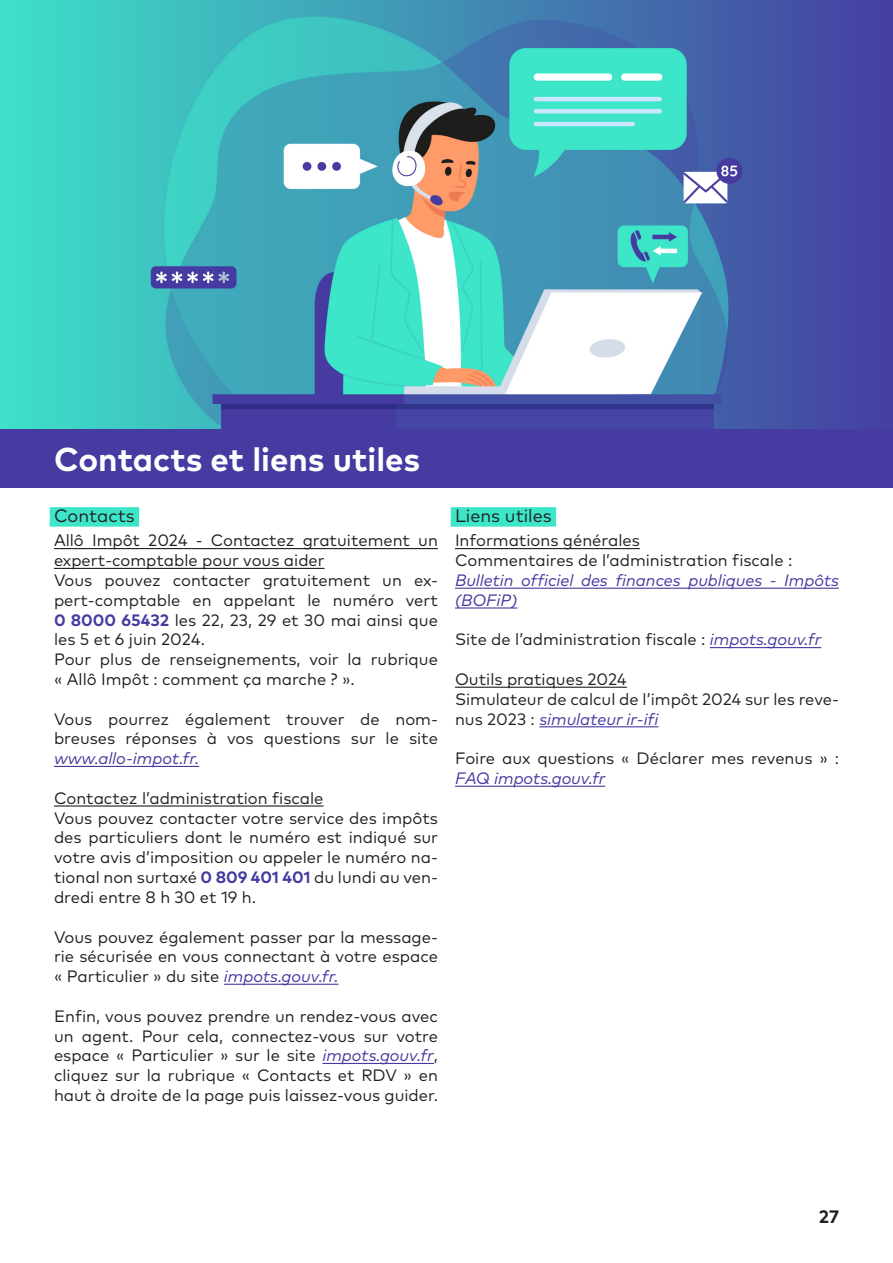
<style>
.page{position:relative;width:893px;height:1263px;background:#fff}
.page>*{position:absolute;margin:0;border:0;box-sizing:border-box;transform-origin:0 0}
.t1{font:700 33px "Mark Pro";color:#fff}
.t2{font:18px "Mark Pro";color:#231f20}
.t3{font:700 18px "Mark Pro";color:#231f20}
.t4{font:16.5px/19.8px "Mark Pro";color:#231f20;text-align:justify}
.t5{font:italic 16.5px/19.8px "Mark Pro";color:#453ba0}
.s1{font-weight:700;color:#453ba0}
.s2{font-style:italic;color:#453ba0}
</style>
<div class="page">
<img style="left:0;top:0;width:893px;height:429px">
<div style="left:0;top:429px;width:893px;height:59px;background:#453ba0"></div>
<div style="left:50px;top:507px;width:89px;height:20px;background:#3de6c9"></div>
<hr style="left:54px;top:548px;width:384px;height:1px;background:#231f20">
<hr style="left:54px;top:568px;width:271px;height:1px;background:#231f20">
<hr style="left:54px;top:766px;width:145px;height:1px;background:#453ba0">
<hr style="left:54px;top:805px;width:270px;height:1px;background:#231f20">
<hr style="left:224px;top:984px;width:115px;height:1px;background:#453ba0">
<hr style="left:322px;top:1063px;width:112px;height:1px;background:#453ba0">
<div style="left:451px;top:507px;width:105px;height:20px;background:#3de6c9"></div>
<hr style="left:455px;top:548px;width:185px;height:1px;background:#231f20">
<hr style="left:455px;top:588px;width:384px;height:1px;background:#453ba0">
<hr style="left:455px;top:607px;width:62px;height:1px;background:#453ba0">
<hr style="left:710px;top:647px;width:111px;height:1px;background:#453ba0">
<hr style="left:455px;top:687px;width:172px;height:1px;background:#231f20">
<hr style="left:539px;top:726px;width:119px;height:1px;background:#453ba0">
<hr style="left:455px;top:786px;width:150px;height:1px;background:#453ba0">
<p class="t1" style="left:54px;top:434px;width:368px">Contacts et liens utiles</p>
<p class="t2" style="left:54px;top:502px;width:82px">Contacts</p>
<p class="t4" style="left:54px;top:529px;width:385px">Allô Impôt 2024 - Contactez gratuitement un expert-comptable pour vous aider</p>
<p class="t4" style="left:54px;top:569px;width:385px">Vous pouvez contacter gratuitement un ex&shy;pert-comptable en appelant le numéro vert <span class="s1">0 8000 65432</span> les 22, 23, 29 et 30 mai ainsi que les 5 et 6 juin 2024.</p>
<p class="t4" style="left:54px;top:648px;width:385px">Pour plus de renseignements, voir la rubrique « Allô Impôt : comment ça marche ? ».</p>
<p class="t4" style="left:54px;top:708px;width:385px">Vous pourrez également trouver de nom&shy;breuses réponses à vos questions sur le site <span class="s2">www.allo-impot.fr.</span></p>
<p class="t4" style="left:54px;top:787px;width:271px">Contactez l’administration fiscale</p>
<p class="t4" style="left:54px;top:807px;width:386px">Vous pouvez contacter votre service des impôts des particuliers dont le numéro est indiqué sur votre avis d’imposition ou appeler le numéro na&shy;tional non surtaxé <span class="s1">0 809 401 401</span> du lundi au ven&shy;dredi entre 8 h 30 et 19 h.</p>
<p class="t4" style="left:54px;top:925px;width:385px">Vous pouvez également passer par la message&shy;rie sécurisée en vous connectant à votre espace « Particulier » du site <span class="s2">impots.gouv.fr.</span></p>
<p class="t4" style="left:54px;top:1005px;width:385px">Enfin, vous pouvez prendre un rendez-vous avec un agent. Pour cela, connectez-vous sur votre espace « Particulier » sur le site <span class="s2">impots.gouv.fr</span>, cliquez sur la rubrique « Contacts et RDV » en haut à droite de la page puis laissez-vous guider.</p>
<p class="t2" style="left:455px;top:502px;width:98px">Liens utiles</p>
<p class="t4" style="left:455px;top:529px;width:186px">Informations générales</p>
<p class="t4" style="left:455px;top:549px;width:339px">Commentaires de l’administration fiscale :</p>
<p class="t5" style="left:455px;top:569px;width:385px">Bulletin officiel des finances publiques - Impôts (BOFiP)</p>
<p class="t4" style="left:455px;top:628px;width:368px">Site de l’administration fiscale : <span class="s2">impots.gouv.fr</span></p>
<p class="t4" style="left:455px;top:668px;width:173px">Outils pratiques 2024</p>
<p class="t4" style="left:455px;top:688px;width:385px">Simulateur de calcul de l’impôt 2024 sur les reve&shy;nus 2023 : <span class="s2">simulateur ir-ifi</span></p>
<p class="t4" style="left:455px;top:747px;width:385px">Foire aux questions « Déclarer mes revenus » :<br><span class="s2">FAQ impots.gouv.fr</span></p>
<p class="t3" style="left:819px;top:1203px;width:22px">27</p>
</div>
